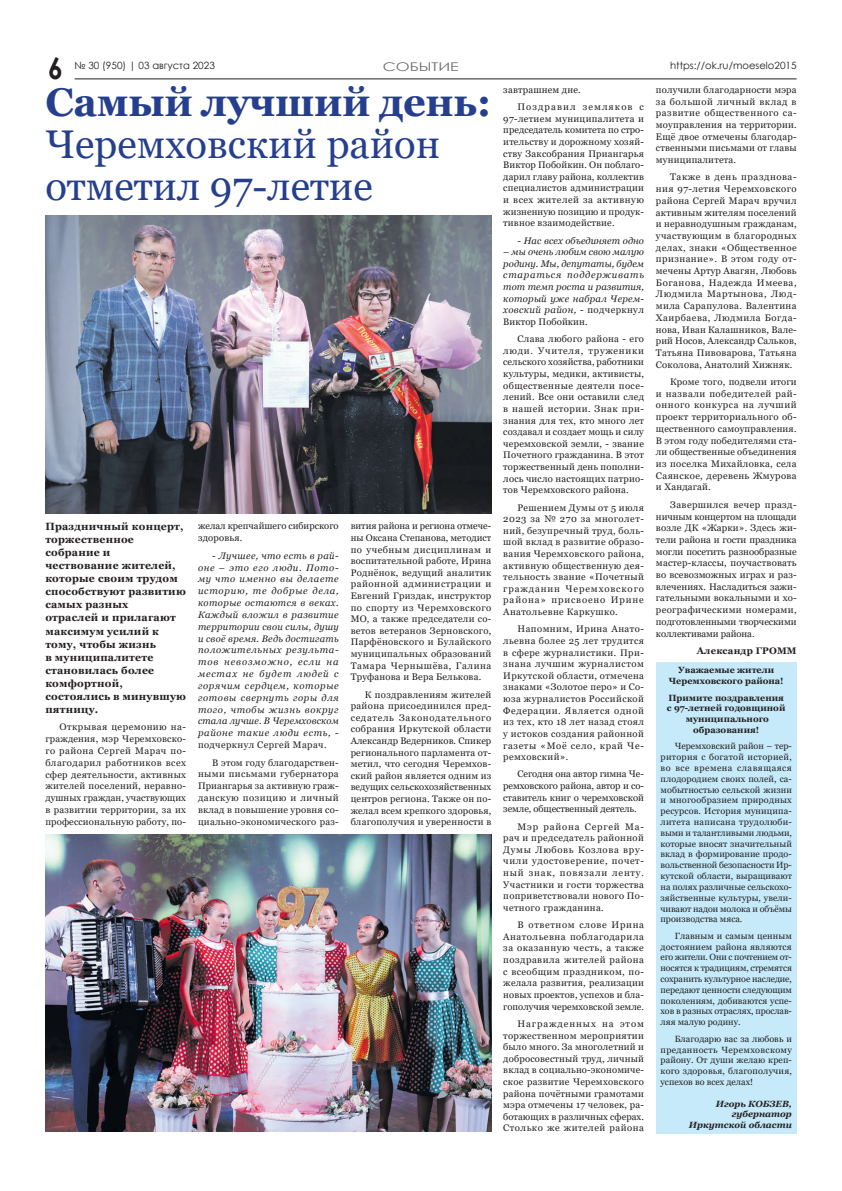
<style>
.page{position:relative;width:842px;height:1191px;background:#fff}
.page>*{position:absolute;margin:0;border:0;box-sizing:border-box;transform-origin:0 0}
.t1{font:40px/42px "Georgia";color:#253f8e}
.t2{font:700 40px "Georgia";letter-spacing:-.01em;color:#253f8e}
.t3{font:700 30px "Century Gothic";color:#231f20;scale:.88 1}
.t4{font:12px "Century Gothic";color:#6c6d70;scale:1.33 1}
.t5{font:700 10.5px/13px "Georgia";letter-spacing:.02em;color:#231f20}
.t6{font:10px "Century Gothic";color:#231f20}
.t7{font:9.5px/11.6px "Georgia";letter-spacing:.02em;color:#231f20;text-align:justify}
.t8{font:italic 9.5px/11.8px "Georgia";letter-spacing:.02em;color:#231f20;text-align:justify}
.t9{font:9.5px/11.8px "Georgia";color:#231f20}
.t10{font:9.5px/17.3px "Georgia";letter-spacing:.11em;color:#231f20}
.t11{font:700 9.5px "Georgia";letter-spacing:.02em;color:#231f20}
.t12{font:9px/10.8px "Georgia";color:#231f20;text-align:justify}
.t13{font:700 9px/10.8px "Georgia";color:#231f20;text-align:center}
.t14{font:italic 700 9px/10.8px "Georgia";color:#231f20;text-align:right}
.s1{font-style:normal}
</style>
<div class="page">
<hr style="left:75px;top:78px;width:722px;height:1px;background:#231f20">
<img style="left:45px;top:834px;width:446px;height:297px">
<div style="left:656px;top:662px;width:141px;height:472px;background:#c6eafa"></div>
<img style="left:45px;top:216px;width:446px;height:298px">
<h2 class="t3" style="left:48px;top:45px;width:18px">6</h2>
<p class="t6" style="left:75px;top:58px;width:142px">№ 30 (950) | 03 августа 2023</p>
<p class="t4" style="left:383px;top:59px;width:59px">СОБЫТИЕ</p>
<h1 class="t2" style="left:45px;top:76px;width:447px">Самый лучший день:</h1>
<h1 class="t1" style="left:45px;top:124px;width:396px">Черемховский район отметил 97-летие</h1>
<p class="t5" style="left:45px;top:520px;width:142px">Праздничный концерт, торжественное собрание и чествование жителей, которые своим трудом способствуют развитию самых разных<br>отраслей и прилагают максимум усилий к тому, чтобы жизнь<br>в муниципалитете становилась более комфортной, состоялись в минувшую пятницу.</p>
<p class="t7" style="left:45px;top:721px;width:142px;text-indent:14px">Открывая церемонию на&shy;граждения, мэр Черемховско&shy;го района Сергей Марач по&shy;благодарил работников всех сфер деятельности, активных жителей поселений, неравно&shy;душных граждан, участвующих в развитии территории, за их профессиональную работу, по-</p>
<p class="t9" style="left:198px;top:520px;width:142px">желал крепчайшего сибирского здоровья.</p>
<p class="t8" style="left:198px;top:549px;width:142px;text-indent:14px">- Лучшее, что есть в рай&shy;оне – это его люди. Пото&shy;му что именно вы делаете историю, те добрые дела, которые остаются в веках.<br>Каждый вложил в развитие территории свои силы, душу и своё время. Ведь достигать положительных результа&shy;тов невозможно, если на местах не будет людей с горячим сердцем, которые готовы свернуть горы для того, чтобы жизнь вокруг стала лучше. В Черемховском районе такие люди есть, <span class="s1">- подчеркнул Сергей Марач.</span></p>
<p class="t7" style="left:198px;top:756px;width:142px;text-indent:14px">В этом году благодарствен&shy;ными письмами губернатора Приангарья за активную граж&shy;данскую позицию и личный вклад в повышение уровня со&shy;циально-экономического раз-</p>
<p class="t7" style="left:351px;top:520px;width:142px">вития района и региона отмече&shy;ны Оксана Степанова, методист по учебным дисциплинам и воспитательной работе, Ирина Роднёнок, ведущий аналитик районной администрации и Евгений Гриздак, инструктор по спорту из Черемховского МО, а также председатели со&shy;ветов ветеранов Зерновского, Парфёновского и Булайского муниципальных образований Тамара Чернышёва, Галина Труфанова и Вера Белькова.</p>
<p class="t7" style="left:351px;top:688px;width:142px;text-indent:14px">К поздравлениям жителей района присоединился пред&shy;седатель Законодательного собрания Иркутской области Александр Ведерников. Спикер регионального парламента от&shy;метил, что сегодня Черемхов&shy;ский район является одним из ведущих сельскохозяйственных центров региона. Также он по&shy;желал всем крепкого здоровья, благополучия и уверенности в</p>
<p class="t10" style="left:517px;top:81px;width:128px;text-indent:-14px">завтрашнем дне.<br>Поздравил земляков с</p>
<p class="t7" style="left:503px;top:113px;width:142px">97-летием муниципалитета и председатель комитета по стро&shy;ительству и дорожному хозяй&shy;ству Заксобрания Приангарья Виктор Побойкин. Он поблаго&shy;дарил главу района, коллектив специалистов администрации и всех жителей за активную жизненную позицию и продук&shy;тивное взаимодействие.</p>
<p class="t8" style="left:517px;top:234px;width:128px">- Нас всех объединяет одно</p>
<p class="t8" style="left:503px;top:246px;width:142px">– мы очень любим свою малую родину. Мы, депутаты, будем стараться поддерживать тот темп роста и развития, который уже набрал Черем&shy;ховский район, <span class="s1">- подчеркнул Виктор Побойкин.</span></p>
<p class="t7" style="left:503px;top:333px;width:142px;text-indent:14px">Слава любого района - его люди. Учителя, труженики сельского хозяйства, работники культуры, медики, активисты, общественные деятели посе&shy;лений. Все они оставили след в нашей истории. Знак при&shy;знания для тех, кто много лет создавал и создает мощь и силу черемховской земли, - звание Почетного гражданина. В этот торжественный день пополни&shy;лось число настоящих патрио&shy;тов Черемховского района.</p>
<p class="t7" style="left:503px;top:501px;width:142px;text-indent:14px">Решением Думы от 5 июля 2023 за № 270 за многолет&shy;ний, безупречный труд, боль&shy;шой вклад в развитие образо&shy;вания Черемховского района, активную общественную дея&shy;тельность звание «Почетный гражданин Черемховского района» присвоено Ирине Анатольевне Каркушко.</p>
<p class="t7" style="left:503px;top:623px;width:142px;text-indent:14px">Напомним, Ирина Анато&shy;льевна более 25 лет трудится в сфере журналистики. При&shy;знана лучшим журналистом Иркутской области, отмечена знаками «Золотое перо» и Со&shy;юза журналистов Российской Федерации. Является одной из тех, кто 18 лет назад стоял у истоков создания районной газеты «Моё село, край Че&shy;ремховский».</p>
<p class="t7" style="left:503px;top:768px;width:142px;text-indent:14px">Сегодня она автор гимна Че&shy;ремховского района, автор и со&shy;ставитель книг о черемховской земле, общественный деятель.</p>
<p class="t7" style="left:503px;top:820px;width:142px;text-indent:14px">Мэр района Сергей Ма&shy;рач и председатель районной Думы Любовь Козлова вру&shy;чили удостоверение, почет&shy;ный знак, повязали ленту.<br>Участники и гости торжества поприветствовали нового По&shy;четного гражданина.</p>
<p class="t7" style="left:503px;top:919px;width:142px;text-indent:14px">В ответном слове Ирина Анатольевна поблагодарила за оказанную честь, а также поздравила жителей района с всеобщим праздником, по&shy;желала развития, реализации новых проектов, успехов и бла&shy;гополучия черемховской земле.</p>
<p class="t7" style="left:503px;top:1018px;width:142px;text-indent:14px">Награжденных на этом торжественном мероприятии было много. За многолетний и добросовестный труд, личный вклад в социально-экономиче&shy;ское развитие Черемховского района почётными грамотами мэра отмечены 17 человек, ра&shy;ботающих в различных сферах.<br>Столько же жителей района</p>
<p class="t6" style="left:670px;top:58px;width:128px">https://ok.ru/moeselo2015</p>
<p class="t7" style="left:656px;top:84px;width:142px">получили благодарности мэра за большой личный вклад в развитие общественного са&shy;моуправления на территории.<br>Ещё двое отмечены благодар&shy;ственными письмами от главы муниципалитета.</p>
<p class="t7" style="left:656px;top:171px;width:142px;text-indent:14px">Также в день празднова&shy;ния 97-летия Черемховского района Сергей Марач вручил активным жителям поселений и неравнодушным гражданам, участвующим в благородных делах, знаки «Общественное признание». В этом году от&shy;мечены Артур Авагян, Любовь Боганова, Надежда Имеева, Людмила Мартынова, Люд&shy;мила Сарапулова. Валентина Хаирбаева, Людмила Богда&shy;нова, Иван Калашников, Вале&shy;рий Носов, Александр Сальков, Татьяна Пивоварова, Татьяна Соколова, Анатолий Хижняк.</p>
<p class="t7" style="left:656px;top:376px;width:142px;text-indent:14px">Кроме того, подвели итоги и назвали победителей рай&shy;онного конкурса на лучший проект территориального об&shy;щественного самоуправления.<br>В этом году победителями ста&shy;ли общественные объединения из поселка Михайловка, села Саянское, деревень Жмурова и Хандагай.</p>
<p class="t7" style="left:656px;top:499px;width:142px;text-indent:14px">Завершился вечер празд&shy;ничным концертом на площади возле ДК «Жарки». Здесь жи&shy;тели района и гости праздника могли посетить разнообразные мастер-классы, поучаствовать во всевозможных играх и раз&shy;влечениях. Насладиться зажи&shy;гательными вокальными и хо&shy;реографическими номерами, подготовленными творческими коллективами района.</p>
<p class="t11" style="left:697px;top:644px;width:101px">Александр ГРОММ</p>
<p class="t13" style="left:669px;top:665px;width:116px">Уважаемые жители<br>Черемховского района!</p>
<p class="t13" style="left:667px;top:692px;width:120px">Примите поздравления с 97-летней годовщиной муниципального образования!</p>
<p class="t12" style="left:660px;top:741px;width:133px;text-indent:14px">Черемховский район – тер&shy;ритория с богатой историей, во все времена славящаяся плодородием своих полей, са&shy;мобытностью сельской жизни и многообразием природных ресурсов. История муниципа&shy;литета написана трудолюби&shy;выми и талантливыми людьми, которые вносят значительный вклад в формирование продо&shy;вольственной безопасности Ир&shy;кутской области, выращивают на полях различные сельскохо&shy;зяйственные культуры, увели&shy;чивают надои молока и объёмы производства мяса.</p>
<p class="t12" style="left:660px;top:930px;width:133px;text-indent:14px">Главным и самым ценным достоянием района являются его жители. Они с почтением от&shy;носятся к традициям, стремятся сохранить культурное наследие, передают ценности следующим поколениям, добиваются успе&shy;хов в разных отраслях, прослав&shy;ляя малую родину.</p>
<p class="t12" style="left:660px;top:1033px;width:133px;text-indent:14px">Благодарю вас за любовь и преданность Черемховскому району. От души желаю креп&shy;кого здоровья, благополучия, успехов во всех делах!</p>
<p class="t14" style="left:689px;top:1098px;width:105px">Игорь КОБЗЕВ, губернатор<br>Иркутской области</p>
</div>
